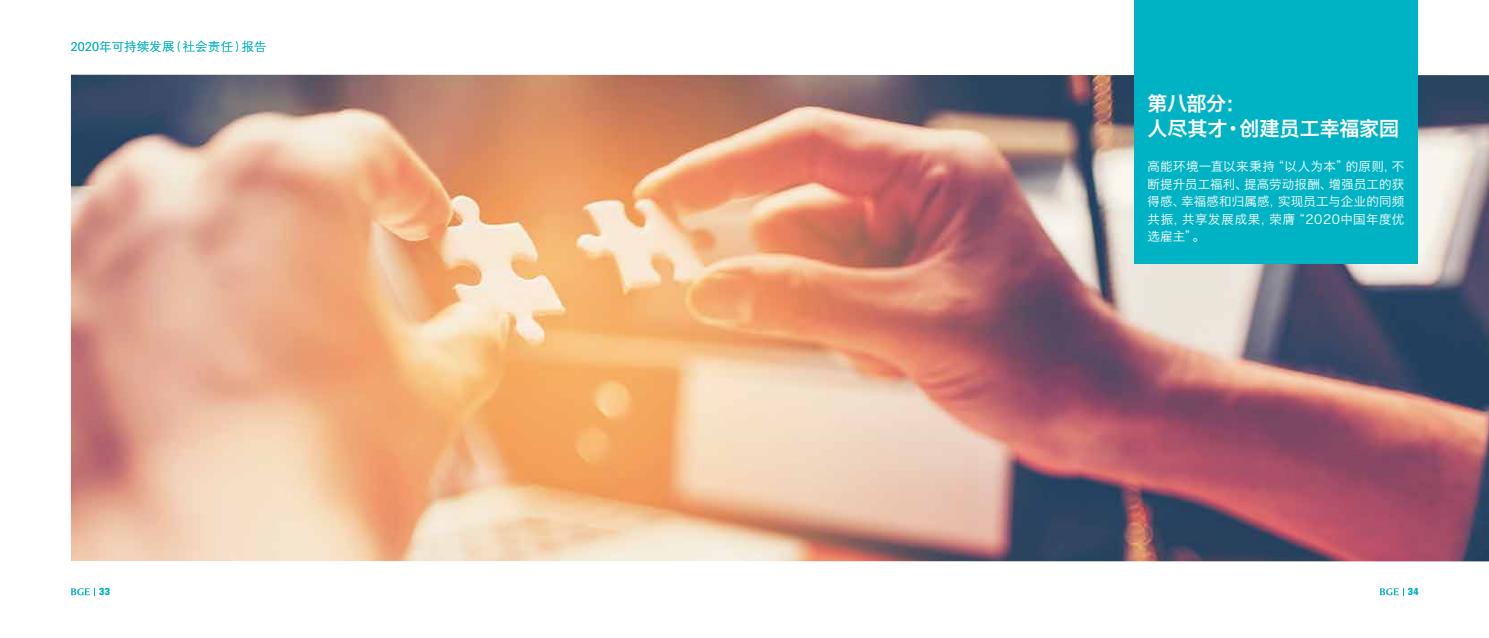
<style>
.page{position:relative;width:1489px;height:638px;background:#fff}
.page>*{position:absolute;margin:0;border:0;box-sizing:border-box;transform-origin:0 0}
.t1{font:20px/25px "Hiragino Sans GB W6";letter-spacing:-.01em;color:#fff}
.t2{font:12.5px/17.5px "Hiragino Sans GB W3";letter-spacing:.015em;color:#fff;text-align:justify}
.t3{font:12.5px "FZXH1 K GBK1 0";letter-spacing:.01em;color:#00b3c4}
.t4{font:800 10px "Akzidenz Grotesk BQ";color:#00b3c4}
</style>
<div class="page">
<svg style="left:1380px;top:588px;width:19px;height:7px"></svg>
<svg style="left:71px;top:588px;width:24px;height:7px"></svg>
<img style="left:71px;top:75px;width:1417px;height:486px">
<div style="left:1134px;top:0;width:283px;height:264px;background:#00b3c4"></div>
<p class="t3" style="left:71px;top:40px;width:197px">2020年可持续发展（社会责任）报告</p>
<h1 class="t1" style="left:1147px;top:91px;width:253px">第八部分：<br>人尽其才·创建员工幸福家园</h1>
<p class="t2" style="left:1147px;top:158px;width:258px">高能环境一直以来秉持“以人为本”的原则，不断提升员工福利、提高劳动报酬、增强员工的获得感、幸福感和归属感，实现员工与企业的同频共振，共享发展成果，荣膺“2020中国年度优选雇主”。</p>
<p class="t4" style="left:99px;top:586px;width:12px">33</p>
<p class="t4" style="left:1407px;top:586px;width:12px">34</p>
</div>
